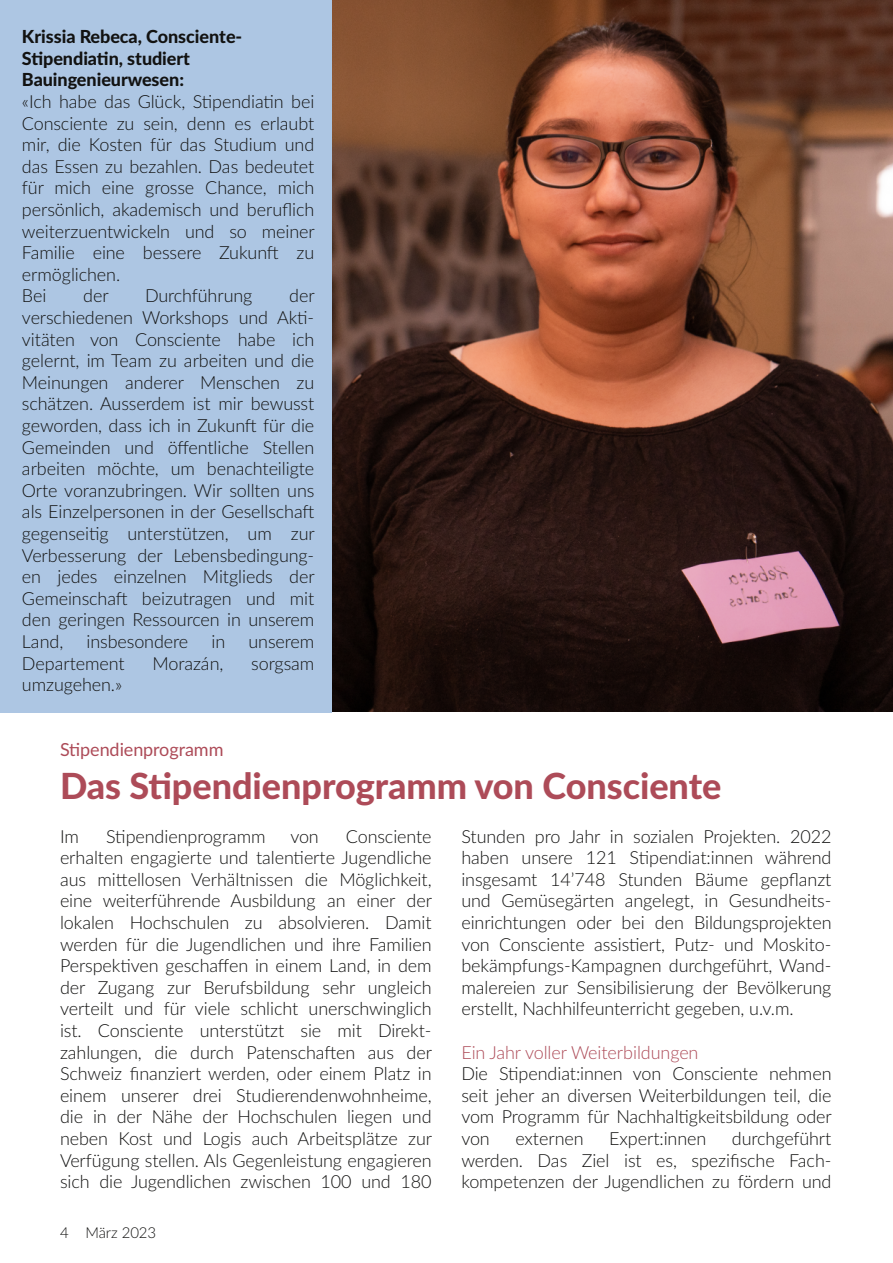
<style>
.page{position:relative;width:893px;height:1263px;background:#fff}
.page>*{position:absolute;margin:0;border:0;box-sizing:border-box;transform-origin:0 0}
.t1{font:800 36px "Lato";color:#ad4b58}
.t2{font:300 18px/21.6px "Lato";letter-spacing:-.005em;color:#121211;text-align:justify}
.t3{font:800 18px/21.6px "Lato";letter-spacing:-.005em;color:#121211}
.t4{font:300 18px "Lato";letter-spacing:-.005em;color:#ad4b58}
.t5{font:18px "Lato";letter-spacing:-.005em;color:#ad4b58}
.t6{font:300 15px "Lato";letter-spacing:-.01em;color:#121211}
</style>
<div class="page">
<img style="left:331px;top:0;width:562px;height:711px">
<div style="left:0;top:0;width:331px;height:712px;background:#adc6e3"></div>
<p class="t3" style="left:22px;top:27px;width:222px">Krissia Rebeca, Consciente‐<br>Stipendiatin, studiert<br>Bauingenieurwesen:</p>
<p class="t2" style="left:22px;top:92px;width:294px;text-align:left">«Ich habe das Glück, Stipendiatin bei<br>Consciente zu sein, denn es erlaubt mir, die Kosten für das Studium und das Essen zu bezahlen. Das bedeutet für mich eine grosse Chance, mich persönlich, akademisch und beruflich weiterzuentwickeln und so meiner<br>Familie eine bessere Zukunft zu ermöglichen.<br>Bei</p>
<p class="t2" style="left:22px;top:286px;width:294px;text-indent:267px">der verschiedenen Workshops und Akti‐ vitäten von Consciente habe ich gelernt, im Team zu arbeiten und die Meinungen anderer Menschen zu schätzen. Ausserdem ist mir bewusst geworden, dass ich in Zukunft für die Gemeinden und öffentliche Stellen arbeiten möchte, um benachteiligte Orte voranzubringen. Wir sollten uns als Einzelpersonen in der Gesellschaft gegenseitig unterstützen, um zur Verbesserung der Lebensbedingung‐ en jedes einzelnen Mitglieds der Gemeinschaft beizutragen und mit den geringen Ressourcen in unserem Land,</p>
<p class="t2" style="left:83px;top:286px;width:27px">der</p>
<p class="t2" style="left:145px;top:286px;width:109px">Durchführung</p>
<p class="t2" style="left:87px;top:632px;width:103px">insbesondere</p>
<p class="t2" style="left:212px;top:632px;width:15px">in</p>
<p class="t2" style="left:249px;top:632px;width:67px">unserem</p>
<p class="t2" style="left:22px;top:653px;width:104px">Departement</p>
<p class="t2" style="left:153px;top:653px;width:72px">Morazán,</p>
<p class="t2" style="left:251px;top:653px;width:65px">sorgsam</p>
<p class="t2" style="left:22px;top:675px;width:102px">umzugehen.»</p>
<p class="t5" style="left:60px;top:742px;width:165px">Stipendienprogramm</p>
<h1 class="t1" style="left:60px;top:770px;width:663px">Das Stipendienprogramm von Consciente</h1>
<p class="t2" style="left:60px;top:826px;width:20px">Im</p>
<p class="t2" style="left:106px;top:826px;width:161px">Stipendienprogramm</p>
<p class="t2" style="left:290px;top:826px;width:30px">von</p>
<p class="t2" style="left:60px;top:826px;width:374px;text-indent:286px">Consciente erhalten engagierte und talentierte Jugendliche aus mittellosen Verhältnissen die Möglichkeit, eine weiterführende Ausbildung an einer der lokalen Hochschulen zu absolvieren. Damit werden für die Jugendlichen und ihre Familien Perspektiven geschaffen in einem Land, in dem der Zugang zur Berufsbildung sehr ungleich verteilt und für viele schlicht unerschwinglich ist. Consciente unterstützt sie mit Direkt‐ zahlungen, die durch Patenschaften aus der Schweiz finanziert werden, oder einem Platz in einem unserer drei Studierendenwohnheime, die in der Nähe der Hochschulen liegen und neben Kost und Logis auch Arbeitsplätze zur Verfügung stellen. Als Gegenleistung engagieren sich die Jugendlichen zwischen 100 und 180</p>
<p class="t2" style="left:461px;top:826px;width:372px">Stunden pro Jahr in sozialen Projekten. 2022 haben unsere 121 Stipendiat:innen während insgesamt 14’748 Stunden Bäume gepflanzt und Gemüsegärten angelegt, in Gesundheits‐ einrichtungen oder bei den Bildungsprojekten von Consciente assistiert, Putz‐ und Moskito‐ bekämpfungs‐Kampagnen durchgeführt, Wand‐ malereien zur Sensibilisierung der Bevölkerung erstellt, Nachhilfeunterricht gegeben, u.v.m.</p>
<p class="t4" style="left:461px;top:1044px;width:239px">Ein Jahr voller Weiterbildungen</p>
<p class="t2" style="left:461px;top:1064px;width:372px">Die Stipendiat:innen von Consciente nehmen seit jeher an diversen Weiterbildungen teil, die vom Programm für Nachhaltigkeitsbildung oder von</p>
<p class="t2" style="left:461px;top:1129px;width:372px;text-indent:270px">durchgeführt werden. Das Ziel ist es, spezifische Fach‐ kompetenzen der Jugendlichen zu fördern und</p>
<p class="t2" style="left:515px;top:1129px;width:70px">externen</p>
<p class="t2" style="left:609px;top:1129px;width:99px">Expert:innen</p>
<p class="t6" style="left:60px;top:1226px;width:98px">4 März 2023</p>
</div>
